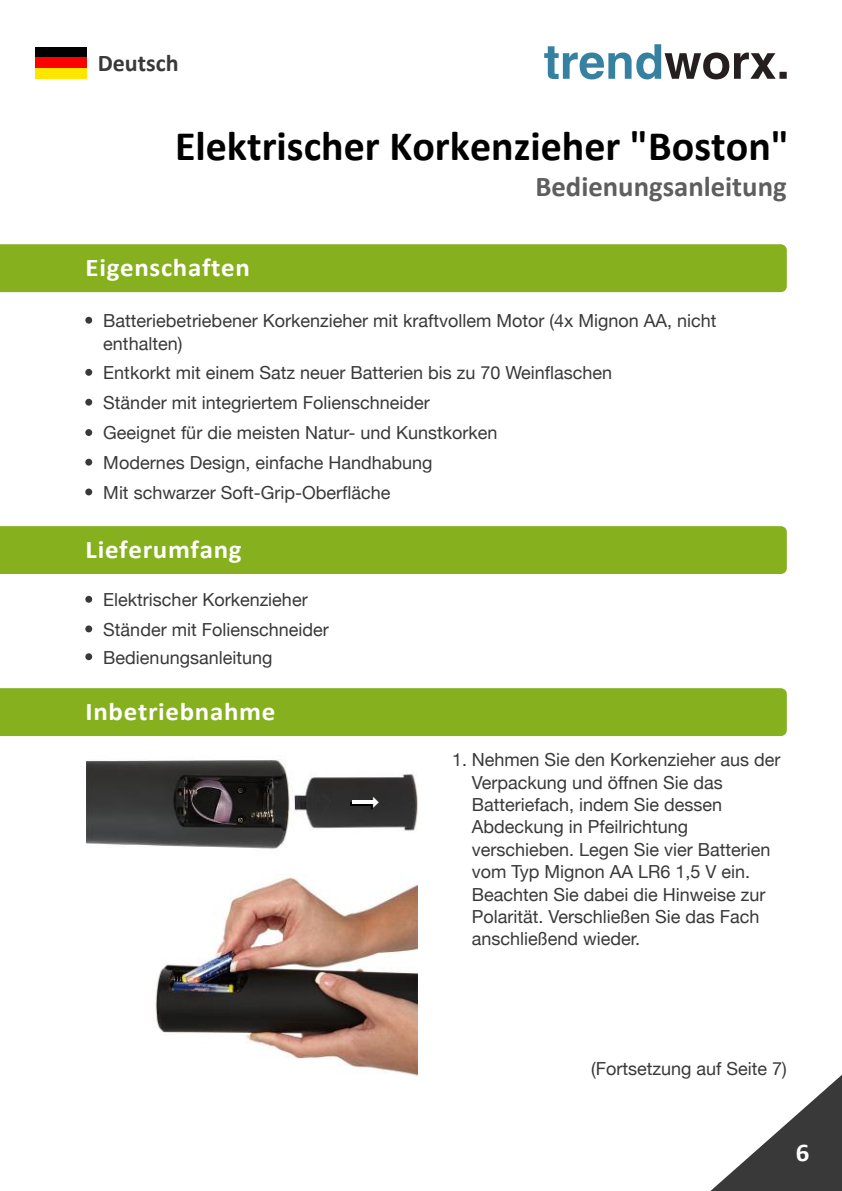
<style>
.page{position:relative;width:842px;height:1191px;background:#fff}
.page>*{position:absolute;margin:0;border:0;box-sizing:border-box;transform-origin:0 0}
.t1{font:700 42px "Calibri";color:#000}
.t2{font:700 28.8px "Calibri";color:#5e5e5e}
.t3{font:700 25.6px "Calibri";letter-spacing:.025em;color:#fff;scale:1.05 1}
.t4{font:700 24px "Calibri";color:#383938}
.t5{font:18px/22.4px "Helvetica Neue";color:#383938}
</style>
<div class="page">
<img style="left:87px;top:736px;width:337px;height:113px">
<img style="left:155px;top:874px;width:263px;height:203px">
<hr style="left:350px;top:802px;width:23px;height:4px;background:#000">
<hr style="left:352px;top:800px;width:23px;height:4px;background:#fff">
<svg style="left:710px;top:1075px;width:132px;height:116px"></svg>
<div style="left:85px;top:317px;width:7px;height:7px;background:#383938;border-radius:50%"></div>
<div style="left:85px;top:369px;width:7px;height:7px;background:#383938;border-radius:50%"></div>
<div style="left:85px;top:399px;width:7px;height:7px;background:#383938;border-radius:50%"></div>
<div style="left:85px;top:429px;width:7px;height:7px;background:#383938;border-radius:50%"></div>
<div style="left:85px;top:459px;width:7px;height:6px;background:#383938;border-radius:50%"></div>
<div style="left:85px;top:488px;width:7px;height:7px;background:#383938;border-radius:50%"></div>
<div style="left:85px;top:596px;width:7px;height:7px;background:#383938;border-radius:50%"></div>
<div style="left:85px;top:625px;width:7px;height:7px;background:#383938;border-radius:50%"></div>
<div style="left:85px;top:653px;width:7px;height:7px;background:#383938;border-radius:50%"></div>
<div style="left:0;top:526px;width:787px;height:48px;background:#87b01e"></div>
<div style="left:0;top:244px;width:787px;height:48px;background:#87b01e"></div>
<svg style="left:544px;top:44px;width:243px;height:35px"></svg>
<div style="left:35px;top:47px;width:51px;height:11px;background:#000"></div>
<div style="left:35px;top:68px;width:51px;height:10px;background:#ffe600"></div>
<div style="left:35px;top:58px;width:51px;height:10px;background:#f00"></div>
<div style="left:0;top:688px;width:787px;height:48px;background:#87b01e"></div>
<svg style="left:373px;top:796px;width:6px;height:12px"></svg>
<h3 class="t4" style="left:98px;top:48px;width:82px">Deutsch</h3>
<h1 class="t1" style="left:175px;top:120px;width:616px">Elektrischer Korkenzieher "Boston"</h1>
<h2 class="t2" style="left:535px;top:168px;width:253px">Bedienungsanleitung</h2>
<h3 class="t3" style="left:86px;top:251px;width:158px">Eigenschaften</h3>
<p class="t5" style="left:103px;top:309px;width:615px">Batteriebetriebener Korkenzieher mit kraftvollem Motor (4x Mignon AA, nicht enthalten)</p>
<p class="t5" style="left:103px;top:357px;width:510px;line-height:30px">Entkorkt mit einem Satz neuer Batterien bis zu 70 Weinflaschen Ständer mit integriertem Folienschneider<br>Geeignet für die meisten Natur- und Kunstkorken<br>Modernes Design, einfache Handhabung<br>Mit schwarzer Soft-Grip-Oberfläche</p>
<h3 class="t3" style="left:86px;top:533px;width:150px">Lieferumfang</h3>
<p class="t5" style="left:103px;top:584px;width:227px;line-height:30px">Elektrischer Korkenzieher<br>Ständer mit Folienschneider</p>
<p class="t5" style="left:103px;top:646px;width:171px">Bedienungsanleitung</p>
<h3 class="t3" style="left:86px;top:695px;width:182px">Inbetriebnahme</h3>
<p class="t5" style="left:472px;top:748px;width:310px;text-indent:-20px">1. Nehmen Sie den Korkenzieher aus der<br>Verpackung und öffnen Sie das<br>Batteriefach, indem Sie dessen<br>Abdeckung in Pfeilrichtung verschieben. Legen Sie vier Batterien vom Typ Mignon AA LR6 1,5 V ein.<br>Beachten Sie dabei die Hinweise zur<br>Polarität. Verschließen Sie das Fach anschließend wieder.</p>
<p class="t5" style="left:591px;top:1056px;width:197px">(Fortsetzung auf Seite 7)</p>
<h3 class="t3" style="left:796px;top:1136px;width:15px">6</h3>
</div>
